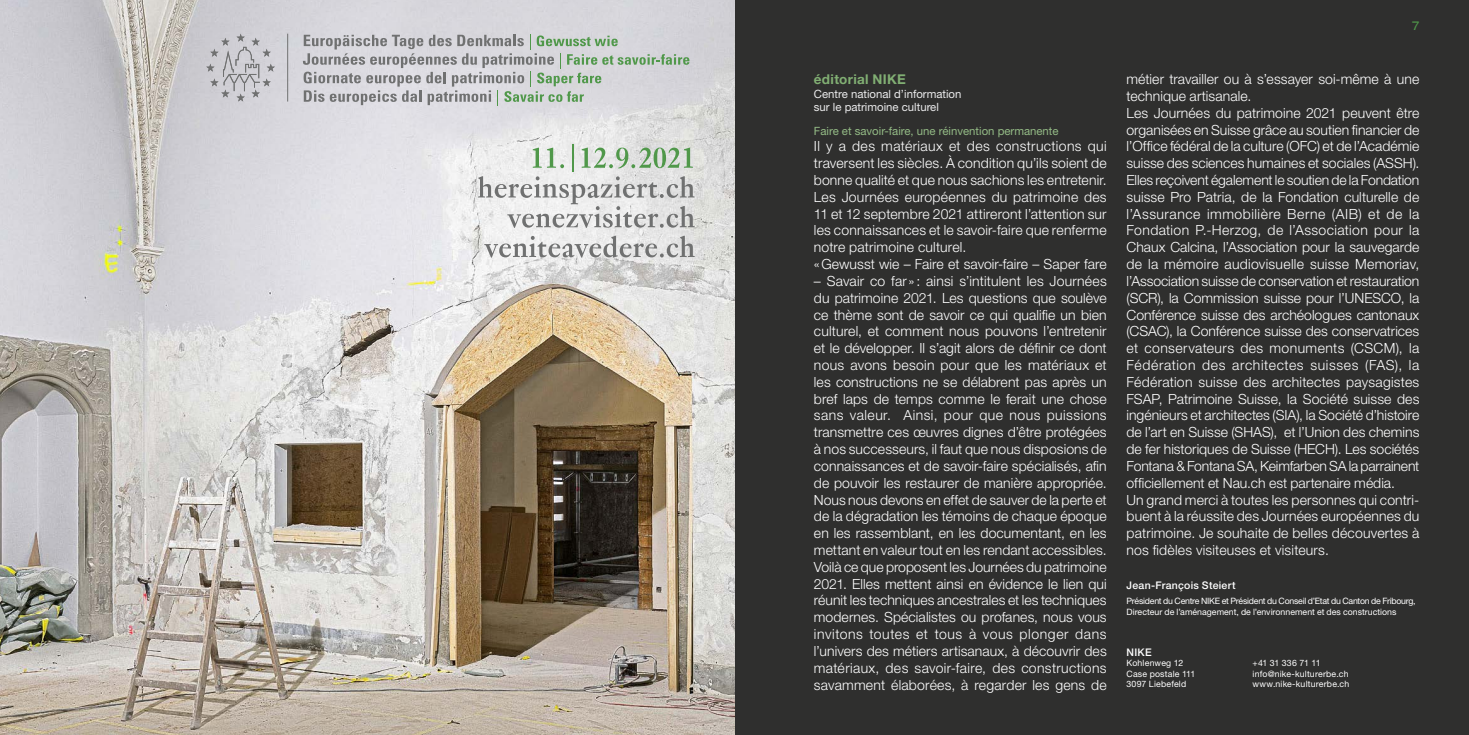
<style>
.page{position:relative;width:1469px;height:735px;background:#fff}
.page>*{position:absolute;margin:0;border:0;box-sizing:border-box;transform-origin:0 0}
.t1{font:300 14px/16.8px "Helvetica Neue LT Std";letter-spacing:.005em;color:#fff}
.t2{font:700 13.47px "Helvetica Neue LT Std";letter-spacing:.025em;color:#81af73}
.t3{font:expanded 12.25px "Helvetica Neue LT Std";color:#50984a}
.t4{font:11.38px/13.7px "Helvetica Neue LT Std";color:#eaeaeb}
.t5{font:11.38px "Helvetica Neue LT Std";color:#93ba85}
.t6{font:500 10.5px "Helvetica Neue LT Std";letter-spacing:.025em;color:#fff}
.t7{font:8.75px/10.5px "Helvetica Neue LT Std";letter-spacing:-.02em;color:#fff}
.t8{font:8.75px "Helvetica Neue LT Std";letter-spacing:.02em;color:#fff}
.t9{font:8.75px "Helvetica Neue LT Std";letter-spacing:.025em;color:#fff}
.t10{font:8.75px "Helvetica Neue LT Std";color:#fff}
</style>
<div class="page">
<div style="left:0;top:0;width:1468px;height:734px;background:#2f2f2e"></div>
<img style="left:0;top:0;width:734px;height:734px">
<svg style="left:484px;top:235px;width:210px;height:22px;background:#ccc"></svg>
<svg style="left:478px;top:144px;width:216px;height:84px;background:#d1d5d1"></svg>
<svg style="left:206px;top:34px;width:69px;height:67px;background:#c3c2c7"></svg>
<hr style="left:287px;top:34px;width:1px;height:67px;background:#707171">
<svg style="left:303px;top:34px;width:386px;height:72px;background:#c2c5c6"></svg>
<p class="t2" style="left:814px;top:71px;width:93px">éditorial NIKE</p>
<p class="t4" style="left:814px;top:87px;width:149px">Centre national d’information sur le patrimoine culturel</p>
<p class="t5" style="left:814px;top:124px;width:246px">Faire et savoir-faire, une réinvention permanente</p>
<p class="t1" style="left:814px;top:138px;width:294px">Il y a des matériaux et des constructions qui traversent les siècles. À condition qu’ils soient de bonne qualité et que nous sachions les entretenir.<br>Les Journées européennes du patrimoine des 11 et 12 septembre 2021 attireront l’attention sur les connaissances et le savoir-faire que renferme notre patrimoine culturel.<br>«Gewusst wie – Faire et savoir-faire – Saper fare</p>
<p class="t1" style="left:814px;top:272px;width:294px;text-align:justify">– Savair co far»: ainsi s’intitulent les Journées du patrimoine 2021. Les questions que soulève ce thème sont de savoir ce qui qualifie un bien culturel, et comment nous pouvons l’entretenir et le développer. Il s’agit alors de définir ce dont nous avons besoin pour que les matériaux et les constructions ne se délabrent pas après un bref laps de temps comme le ferait une chose sans valeur. Ainsi, pour que nous puissions transmettre ces œuvres dignes d’être protégées à nos successeurs, il faut que nous disposions de connaissances et de savoir-faire spécialisés, afin de pouvoir les restaurer de manière appropriée.<br>Nous nous devons en effet de sauver de la perte et de la dégradation les témoins de chaque époque en les rassemblant, en les documentant, en les mettant en valeur tout en les rendant accessibles.<br>Voilà ce que proposent les Journées du patrimoine 2021. Elles mettent ainsi en évidence le lien qui réunit les techniques ancestrales et les techniques modernes. Spécialistes ou profanes, nous vous invitons toutes et tous à vous plonger dans l’univers des métiers artisanaux, à découvrir des matériaux, des savoir-faire, des constructions savamment élaborées, à regarder les gens de</p>
<p class="t3" style="left:1412px;top:18px;width:9px">7</p>
<p class="t1" style="left:1126px;top:70px;width:294px">métier travailler ou à s’essayer soi-même à une technique artisanale.<br>Les Journées du patrimoine 2021 peuvent être organisées en Suisse grâce au soutien financier de l’Office fédéral de la culture (OFC) et de l’Académie suisse des sciences humaines et sociales (ASSH).<br>Elles reçoivent également le soutien de la Fondation suisse Pro Patria, de la Fondation culturelle de l’Assurance immobilière Berne (AIB) et de la Fondation P.-Herzog, de l’Association pour la Chaux Calcina, l’Association pour la sauvegarde de la mémoire audiovisuelle suisse Memoriav, l’Association suisse de conservation et restauration (SCR), la Commission suisse pour l’UNESCO, la Conférence suisse des archéologues cantonaux (CSAC), la Conférence suisse des conservatrices et conservateurs des monuments (CSCM), la Fédération des architectes suisses (FAS), la Fédération suisse des architectes paysagistes FSAP, Patrimoine Suisse, la Société suisse des ingénieurs et architectes (SIA), la Société d’histoire de l’art en Suisse (SHAS), et l’Union des chemins de fer historiques de Suisse (HECH). Les sociétés Fontana &amp; Fontana SA, Keimfarben SA la parrainent officiellement et Nau.ch est partenaire média.<br>Un grand merci à toutes les personnes qui contri&shy;buent à la réussite des Journées européennes du patrimoine. Je souhaite de belles découvertes à nos fidèles visiteuses et visiteurs.</p>
<p class="t6" style="left:1126px;top:578px;width:110px">Jean-François Steiert</p>
<p class="t7" style="left:1126px;top:595px;width:290px">Président du Centre NIKE et Président du Conseil d’Etat du Canton de Fribourg,<br>Directeur de l’aménagement, de l’environnement et des constructions</p>
<p class="t6" style="left:1126px;top:645px;width:27px">NIKE</p>
<p class="t8" style="left:1126px;top:657px;width:58px">Kohlenweg 12</p>
<p class="t10" style="left:1252px;top:657px;width:69px">+41 31 336 71 11</p>
<p class="t9" style="left:1126px;top:668px;width:70px">Case postale 111</p>
<p class="t8" style="left:1252px;top:668px;width:98px">info@nike-kulturerbe.ch</p>
<p class="t9" style="left:1126px;top:678px;width:61px">3097 Liebefeld</p>
<p class="t8" style="left:1252px;top:678px;width:98px">www.nike-kulturerbe.ch</p>
</div>
